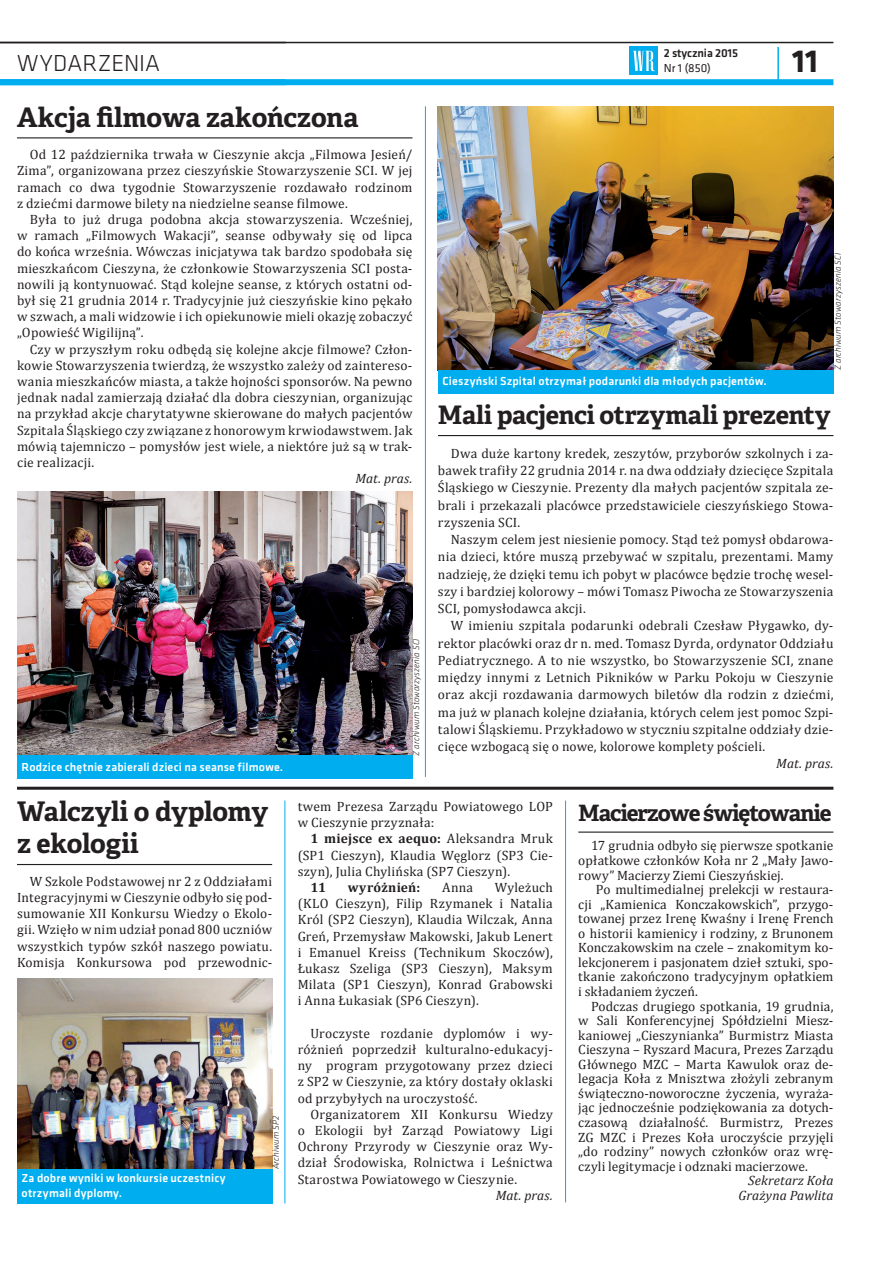
<style>
.page{position:relative;width:893px;height:1263px;background:#fff}
.page>*{position:absolute;margin:0;border:0;box-sizing:border-box;transform-origin:0 0}
.t1{font:700 33px "Klavika";color:#231f20}
.t2{font:700 27px/32.4px "Adelle Basic";letter-spacing:-.01em;color:#231f20}
.t3{font:700 25.5px "Adelle Basic";letter-spacing:-.01em;color:#231f20}
.t4{font:300 24px "Klavika";letter-spacing:.005em;color:#231f20}
.t5{font:700 22.5px "Adelle Basic";letter-spacing:-.045em;color:#231f20}
.t6{font:13.5px/16.2px "Cambria";letter-spacing:.015em;color:#231f20;text-align:justify}
.t7{font:italic 13.5px/14.5px "Cambria";letter-spacing:.01em;color:#231f20;text-align:right}
.t8{font:700 13.5px "Cambria";letter-spacing:.02em;color:#231f20}
.t9{font:500 12px/14.4px "Klavika";letter-spacing:.015em;color:#fff}
.t10{font:500 12px "Klavika";letter-spacing:-.01em;color:#231f20}
.t11{font:12px "Klavika";color:#231f20}
.t12{font:italic 300 9px "Klavika";letter-spacing:.015em;color:#231f20}
.s1{font-weight:700}
</style>
<div class="page">
<hr style="left:0;top:42px;width:833px;height:1px;background:#231f20">
<div style="left:0;top:79px;width:833px;height:6px;background:#00aeef"></div>
<hr style="left:777px;top:47px;width:2px;height:35px;background:#00aeef">
<div style="left:630px;top:47px;width:28px;height:28px;background:#00aeef"></div>
<svg style="left:633px;top:51px;width:22px;height:20px"></svg>
<hr style="left:17px;top:137px;width:395px;height:1px;background:#231f20">
<hr style="left:438px;top:435px;width:395px;height:1px;background:#231f20">
<img style="left:17px;top:492px;width:395px;height:264px">
<img style="left:438px;top:106px;width:395px;height:264px">
<div style="left:438px;top:370px;width:395px;height:23px;background:#00aeef"></div>
<div style="left:17px;top:756px;width:395px;height:23px;background:#00aeef"></div>
<hr style="left:17px;top:787px;width:816px;height:3px;background:#231f20">
<img style="left:17px;top:979px;width:255px;height:190px">
<hr style="left:17px;top:864px;width:255px;height:1px;background:#231f20">
<div style="left:17px;top:1169px;width:255px;height:34px;background:#00aeef"></div>
<hr style="left:285px;top:800px;width:1px;height:403px;background:#00aeef">
<hr style="left:565px;top:800px;width:1px;height:402px;background:#00aeef">
<hr style="left:578px;top:831px;width:255px;height:2px;background:#231f20">
<hr style="left:425px;top:106px;width:1px;height:671px;background:#00aeef">
<p class="t10" style="left:664px;top:45px;width:76px">2 stycznia 2015</p>
<h1 class="t1" style="left:792px;top:37px;width:28px">11</h1>
<h3 class="t4" style="left:17px;top:48px;width:145px">WYDARZENIA</h3>
<p class="t11" style="left:664px;top:60px;width:48px">Nr 1 (850)</p>
<h2 class="t2" style="left:17px;top:101px;width:343px">Akcja filmowa zakończona</h2>
<p class="t6" style="left:17px;top:146px;width:397px;text-indent:13px">Od 12 października trwała w Cieszynie akcja „Filmowa Jesień/ Zima”, organizowana przez cieszyńskie Stowarzyszenie SCI. W jej ramach co dwa tygodnie Stowarzyszenie rozdawało rodzinom z dziećmi darmowe bilety na niedzielne seanse filmowe.</p>
<p class="t6" style="left:17px;top:211px;width:397px;text-indent:13px">Była to już druga podobna akcja stowarzyszenia. Wcześniej, w ramach „Filmowych Wakacji”, seanse odbywały się od lipca do końca września. Wówczas inicjatywa tak bardzo spodobała się mieszkańcom Cieszyna, że członkowie Stowarzyszenia SCI posta&shy;nowili ją kontynuować. Stąd kolejne seanse, z których ostatni od&shy;był się 21 grudnia 2014 r. Tradycyjnie już cieszyńskie kino pękało w szwach, a mali widzowie i ich opiekunowie mieli okazję zobaczyć „Opowieść Wigilijną”.</p>
<p class="t6" style="left:17px;top:341px;width:397px;text-indent:13px">Czy w przyszłym roku odbędą się kolejne akcje filmowe? Człon&shy;kowie Stowarzyszenia twierdzą, że wszystko zależy od zaintereso&shy;wania mieszkańców miasta, a także hojności sponsorów. Na pewno jednak nadal zamierzają działać dla dobra cieszynian, organizując na przykład akcje charytatywne skierowane do małych pacjentów Szpitala Śląskiego czy związane z honorowym krwiodawstwem. Jak mówią tajemniczo – pomysłów jest wiele, a niektóre już są w trak&shy;cie realizacji.</p>
<p class="t7" style="left:355px;top:471px;width:59px">Mat. pras.</p>
<p class="t12" style="left:832px;top:370px;width:119px;rotate:-90deg">Z archiwum Stowarzyszenia SCI</p>
<p class="t9" style="left:442px;top:374px;width:326px">Cieszyński Szpital otrzymał podarunki dla młodych pacjentów.</p>
<h3 class="t3" style="left:438px;top:399px;width:394px">Mali pacjenci otrzymali prezenty</h3>
<p class="t6" style="left:438px;top:444px;width:397px;line-height:17.2px;text-indent:13px">Dwa duże kartony kredek, zeszytów, przyborów szkolnych i za&shy;bawek trafiły 22 grudnia 2014 r. na dwa oddziały dziecięce Szpitala Śląskiego w Cieszynie. Prezenty dla małych pacjentów szpitala ze&shy;brali i przekazali placówce przedstawiciele cieszyńskiego Stowa&shy;rzyszenia SCI.</p>
<p class="t6" style="left:438px;top:531px;width:397px;line-height:17.2px;text-indent:13px">Naszym celem jest niesienie pomocy. Stąd też pomysł obdarowa&shy;nia dzieci, które muszą przebywać w szpitalu, prezentami. Mamy nadzieję, że dzięki temu ich pobyt w placówce będzie trochę wesel&shy;szy i bardziej kolorowy – mówi Tomasz Piwocha ze Stowarzyszenia SCI, pomysłodawca akcji.</p>
<p class="t6" style="left:438px;top:617px;width:397px;line-height:17.2px;text-indent:13px">W imieniu szpitala podarunki odebrali Czesław Płygawko, dy&shy;rektor placówki oraz dr n. med. Tomasz Dyrda, ordynator Oddziału Pediatrycznego. A to nie wszystko, bo Stowarzyszenie SCI, znane między innymi z Letnich Pikników w Parku Pokoju w Cieszynie oraz akcji rozdawania darmowych biletów dla rodzin z dziećmi, ma już w planach kolejne działania, których celem jest pomoc Szpi&shy;talowi Śląskiemu. Przykładowo w styczniu szpitalne oddziały dzie&shy;cięce wzbogacą się o nowe, kolorowe komplety pościeli.</p>
<p class="t7" style="left:776px;top:756px;width:59px">Mat. pras.</p>
<p class="t12" style="left:411px;top:756px;width:119px;rotate:-90deg">Z archiwum Stowarzyszenia SCI</p>
<p class="t9" style="left:22px;top:759px;width:263px">Rodzice chętnie zabierali dzieci na seanse filmowe.</p>
<h2 class="t2" style="left:17px;top:795px;width:253px">Walczyli o dyplomy z ekologii</h2>
<p class="t6" style="left:17px;top:873px;width:257px;text-indent:13px">W Szkole Podstawowej nr 2 z Oddziałami Integracyjnymi w Cieszynie odbyło się pod&shy;sumowanie XII Konkursu Wiedzy o Ekolo&shy;gii. Wzięło w nim udział ponad 800 uczniów wszystkich typów szkół naszego powiatu.<br>Komisja Konkursowa pod przewodnic-</p>
<p class="t9" style="left:22px;top:1171px;width:206px">Za dobre wyniki w konkursie uczestnicy otrzymali dyplomy.</p>
<p class="t12" style="left:270px;top:1169px;width:55px;rotate:-90deg">Archiwum SP2</p>
<p class="t6" style="left:298px;top:798px;width:257px">twem Prezesa Zarządu Powiatowego LOP w Cieszynie przyznała:</p>
<p class="t6" style="left:298px;top:831px;width:257px;text-indent:13px"><span class="s1">1 miejsce ex aequo:</span> Aleksandra Mruk (SP1 Cieszyn), Klaudia Węglorz (SP3 Cie&shy;szyn), Julia Chylińska (SP7 Cieszyn).</p>
<p class="t8" style="left:310px;top:879px;width:17px">11</p>
<p class="t8" style="left:348px;top:879px;width:74px">wyróżnień:</p>
<p class="t6" style="left:442px;top:879px;width:33px">Anna</p>
<p class="t6" style="left:298px;top:879px;width:257px;text-indent:197px">Wyleżuch (KLO Cieszyn), Filip Rzymanek i Natalia Król (SP2 Cieszyn), Klaudia Wilczak, Anna Greń, Przemysław Makowski, Jakub Lenert i Emanuel Kreiss (Technikum Skoczów), Łukasz Szeliga (SP3 Cieszyn), Maksym Milata (SP1 Cieszyn), Konrad Grabowski i Anna Łukasiak (SP6 Cieszyn).</p>
<p class="t6" style="left:298px;top:1025px;width:257px;text-indent:13px">Uroczyste rozdanie dyplomów i wy&shy;różnień poprzedził kulturalno-edukacyj&shy;ny program przygotowany przez dzieci z SP2 w Cieszynie, za który dostały oklaski od przybyłych na uroczystość.</p>
<p class="t6" style="left:298px;top:1106px;width:257px;text-indent:13px">Organizatorem XII Konkursu Wiedzy o Ekologii był Zarząd Powiatowy Ligi Ochrony Przyrody w Cieszynie oraz Wy&shy;dział Środowiska, Rolnictwa i Leśnictwa Starostwa Powiatowego w Cieszynie.</p>
<p class="t7" style="left:496px;top:1188px;width:59px">Mat. pras.</p>
<h3 class="t5" style="left:578px;top:798px;width:255px">Macierzowe świętowanie</h3>
<p class="t6" style="left:578px;top:838px;width:257px;line-height:14.5px;text-indent:13px">17 grudnia odbyło się pierwsze spotkanie opłatkowe członków Koła nr 2 „Mały Jawo&shy;rowy” Macierzy Ziemi Cieszyńskiej.</p>
<p class="t6" style="left:578px;top:882px;width:257px;line-height:14.5px;text-indent:18px">Po multimedialnej prelekcji w restaura&shy;cji „Kamienica Konczakowskich”, przygo&shy;towanej przez Irenę Kwaśny i Irenę French o historii kamienicy i rodziny, z Brunonem Konczakowskim na czele – znakomitym ko&shy;lekcjonerem i pasjonatem dzieł sztuki, spo&shy;tkanie zakończono tradycyjnym opłatkiem i składaniem życzeń.</p>
<p class="t6" style="left:578px;top:999px;width:257px;line-height:14.5px;text-indent:13px">Podczas drugiego spotkania, 19 grudnia, w Sali Konferencyjnej Spółdzielni Miesz&shy;kaniowej „Cieszynianka” Burmistrz Miasta Cieszyna – Ryszard Macura, Prezes Zarządu Głównego MZC – Marta Kawulok oraz de&shy;legacja Koła z Mnisztwa złożyli zebranym świąteczno-noworoczne życzenia, wyraża&shy;jąc jednocześnie podziękowania za dotych&shy;czasową działalność. Burmistrz, Prezes ZG MZC i Prezes Koła uroczyście przyjęli „do rodziny” nowych członków oraz wrę&shy;czyli legitymacje i odznaki macierzowe.</p>
<p class="t7" style="left:738px;top:1173px;width:96px">Sekretarz Koła<br>Grażyna Pawlita</p>
</div>
